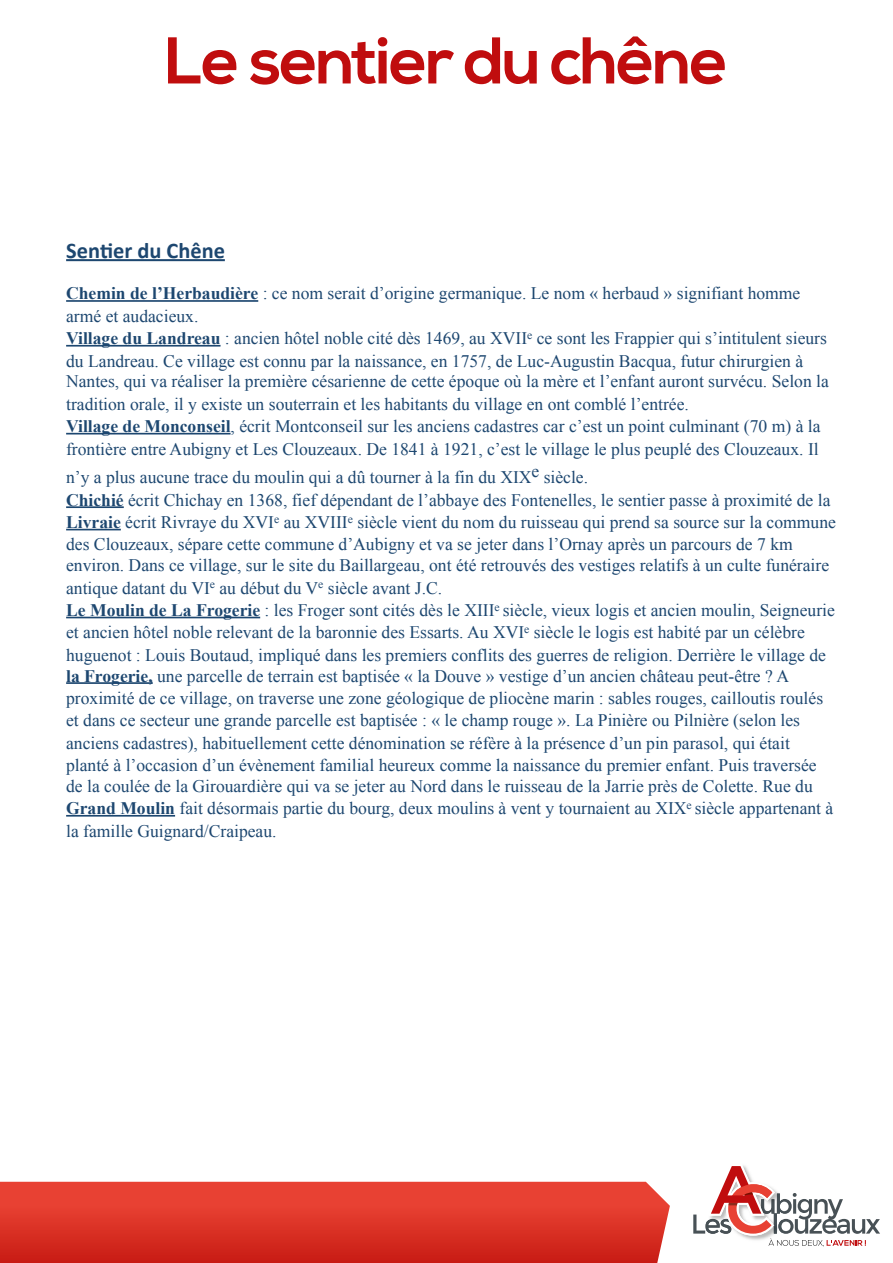
<style>
.page{position:relative;width:893px;height:1263px;background:#fff}
.page>*{position:absolute;margin:0;border:0;box-sizing:border-box;transform-origin:0 0}
.t1{font:700 66px "Nexa";letter-spacing:-.03em;color:#c00d0e}
.t2{font:700 22.35px "Calibri";color:#1d4770}
.t3{font:17.55px/22.4px "Times New Roman";color:#1d4770}
.s1{font-weight:700}
</style>
<div class="page">
<svg style="left:0;top:1182px;width:657px;height:81px;background:#dc3327"></svg>
<svg style="left:657px;top:1165px;width:223px;height:98px"></svg>
<hr style="left:66px;top:259px;width:159px;height:2px;background:#1d4770">
<hr style="left:66px;top:300px;width:192px;height:2px;background:#1d4770">
<hr style="left:66px;top:345px;width:155px;height:2px;background:#1d4770">
<hr style="left:66px;top:433px;width:165px;height:1px;background:#1d4770">
<hr style="left:66px;top:506px;width:58px;height:2px;background:#1d4770">
<hr style="left:66px;top:529px;width:55px;height:1px;background:#1d4770">
<hr style="left:66px;top:617px;width:194px;height:1px;background:#1d4770">
<hr style="left:66px;top:682px;width:87px;height:2px;background:#1d4770">
<hr style="left:66px;top:815px;width:109px;height:2px;background:#1d4770">
<h1 class="t1" style="left:165px;top:23px;width:565px">Le sentier du chêne</h1>
<p class="t2" style="left:66px;top:237px;width:160px">Sen$er du Chêne</p>
<p class="t3" style="left:66px;top:282px;width:762px"><span class="s1">Chemin de l’Herbaudière</span> : ce nom serait d’origine germanique. Le nom « herbaud » signifiant homme armé et audacieux.<br><span class="s1">Village du Landreau</span> : ancien hôtel noble cité dès 1469, au XVII<sup>e</sup> ce sont les Frappier qui s’intitulent sieurs du Landreau. Ce village est connu par la naissance, en 1757, de Luc-Augustin Bacqua, futur chirurgien à</p>
<p class="t3" style="left:66px;top:370px;width:764px">Nantes, qui va réaliser la première césarienne de cette époque où la mère et l’enfant auront survécu. Selon la tradition orale, il y existe un souterrain et les habitants du village en ont comblé l’entrée.<br><span class="s1">Village de Monconseil</span>, écrit Montconseil sur les anciens cadastres car c’est un point culminant (70 m) à la frontière entre Aubigny et Les Clouzeaux. De 1841 à 1921, c’est le village le plus peuplé des Clouzeaux. Il</p>
<p class="t3" style="left:66px;top:466px;width:771px">n’y a plus aucune trace du moulin qui a dû tourner à la fin du XIXe siècle.<br><span class="s1">Chichié</span> écrit Chichay en 1368, fief dépendant de l’abbaye des Fontenelles, le sentier passe à proximité de la <span class="s1">Livraie</span> écrit Rivraye du XVI<sup>e</sup> au XVIII<sup>e</sup> siècle vient du nom du ruisseau qui prend sa source sur la commune des Clouzeaux, sépare cette commune d’Aubigny et va se jeter dans l’Ornay après un parcours de 7 km</p>
<p class="t3" style="left:66px;top:554px;width:770px">environ. Dans ce village, sur le site du Baillargeau, ont été retrouvés des vestiges relatifs à un culte funéraire antique datant du VI<sup>e</sup> au début du V<sup>e</sup> siècle avant J.C.<br><span class="s1">Le Moulin de La Frogerie</span> : les Froger sont cités dès le XIII<sup>e</sup> siècle, vieux logis et ancien moulin, Seigneurie et ancien hôtel noble relevant de la baronnie des Essarts. Au XVI<sup>e</sup> siècle le logis est habité par un célèbre huguenot : Louis Boutaud, impliqué dans les premiers conflits des guerres de religion. Derrière le village de</p>
<p class="t3" style="left:66px;top:664px;width:758px"><span class="s1">la Frogerie,</span> une parcelle de terrain est baptisée « la Douve » vestige d’un ancien château peut-être ? A proximité de ce village, on traverse une zone géologique de pliocène marin : sables rouges, cailloutis roulés et dans ce secteur une grande parcelle est baptisée : « le champ rouge ». La Pinière ou Pilnière (selon les anciens cadastres), habituellement cette dénomination se réfère à la présence d’un pin parasol, qui était planté à l’occasion d’un évènement familial heureux comme la naissance du premier enfant. Puis traversée</p>
<p class="t3" style="left:66px;top:774px;width:769px">de la coulée de la Girouardière qui va se jeter au Nord dans le ruisseau de la Jarrie près de Colette. Rue du<br><span class="s1">Grand Moulin</span> fait désormais partie du bourg, deux moulins à vent y tournaient au XIX<sup>e</sup> siècle appartenant à la famille Guignard/Craipeau.</p>
</div>
